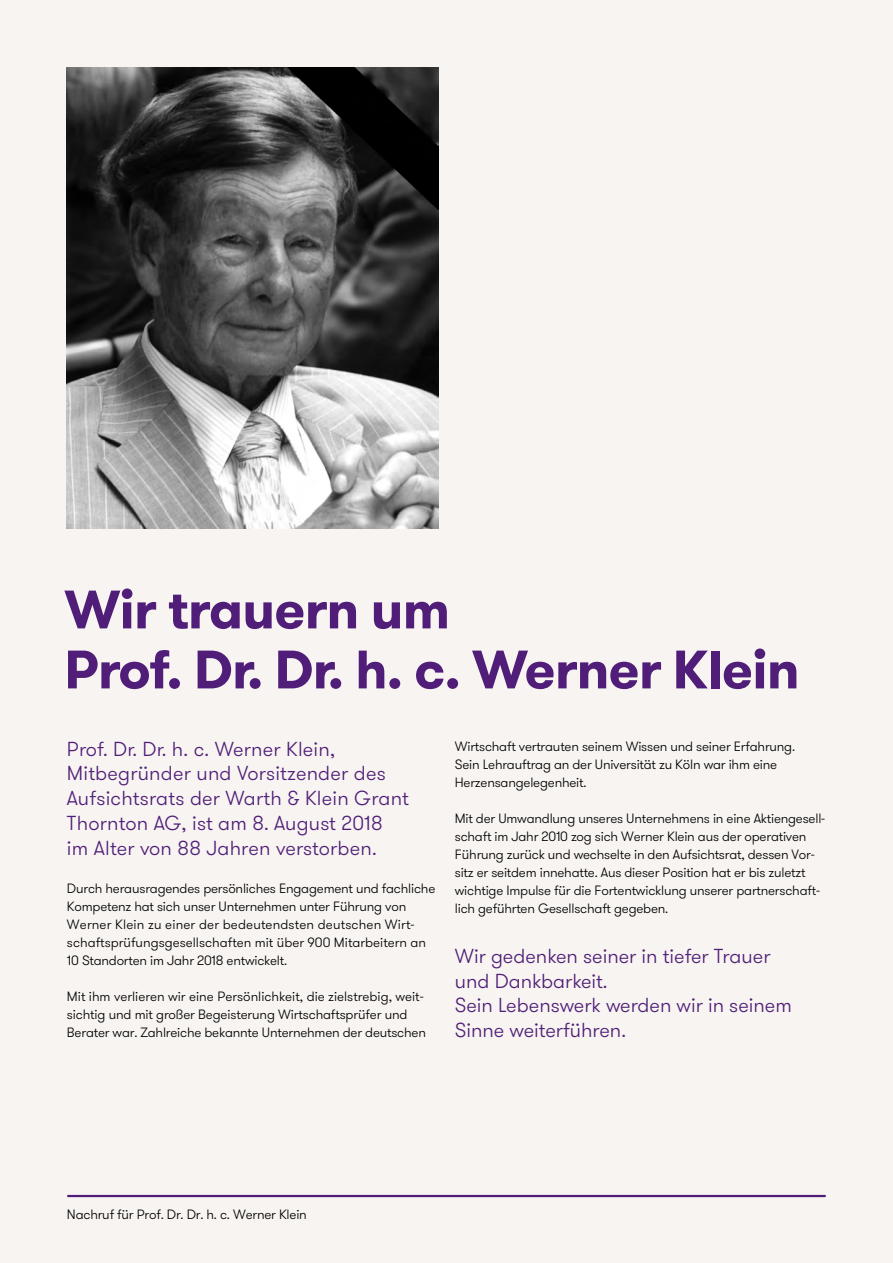
<style>
.page{position:relative;width:893px;height:1263px;background:#f7f4f1}
.page>*{position:absolute;margin:0;border:0;box-sizing:border-box;transform-origin:0 0}
.t1{font:700 54px/60px "GT Walsheim Pro";letter-spacing:-.015em;color:#501e78}
.t2{font:300 20.25px/24.8px "GT Walsheim Pro";color:#501e78}
.t3{font:300 13.5px/18px "GT Walsheim Pro";letter-spacing:-.015em;color:#000}
</style>
<div class="page">
<hr style="left:68px;top:1195px;width:757px;height:2px;background:#501e78">
<img style="left:66px;top:68px;width:372px;height:460px">
<h1 class="t1" style="left:64px;top:580px;width:737px">Wir trauern um<br>Prof. Dr. Dr. h. c. Werner Klein</h1>
<h2 class="t2" style="left:67px;top:737px;width:343px">Prof. Dr. Dr. h. c. Werner Klein, Mitbegründer und Vorsitzender des Aufsichtsrats der Warth &amp; Klein Grant Thornton AG, ist am 8. August 2018 im Alter von 88 Jahren verstorben.</h2>
<p class="t3" style="left:67px;top:880px;width:370px">Durch herausragendes persönliches Engagement und fachliche Kompetenz hat sich unser Unternehmen unter Führung von Werner Klein zu einer der bedeutendsten deutschen Wirt&shy;schaftsprüfungsgesellschaften mit über 900 Mitarbeitern an 10 Standorten im Jahr 2018 entwickelt.</p>
<p class="t3" style="left:67px;top:988px;width:360px">Mit ihm verlieren wir eine Persönlichkeit, die zielstrebig, weit&shy;sichtig und mit großer Begeisterung Wirtschaftsprüfer und<br>Berater war. Zahlreiche bekannte Unternehmen der deutschen</p>
<p class="t3" style="left:455px;top:737px;width:342px">Wirtschaft vertrauten seinem Wissen und seiner Erfahrung.<br>Sein Lehrauftrag an der Universität zu Köln war ihm eine<br>Herzensangelegenheit.</p>
<p class="t3" style="left:455px;top:809px;width:372px">Mit der Umwandlung unseres Unternehmens in eine Aktiengesell&shy;schaft im Jahr 2010 zog sich Werner Klein aus der operativen Führung zurück und wechselte in den Aufsichtsrat, dessen Vor&shy;sitz er seitdem innehatte. Aus dieser Position hat er bis zuletzt wichtige Impulse für die Fortentwicklung unserer partnerschaft&shy;lich geführten Gesellschaft gegeben.</p>
<h2 class="t2" style="left:455px;top:944px;width:339px">Wir gedenken seiner in tiefer Trauer und Dankbarkeit.<br>Sein Lebenswerk werden wir in seinem<br>Sinne weiterführen.</h2>
<p class="t3" style="left:67px;top:1206px;width:241px">Nachruf für Prof. Dr. Dr. h. c. Werner Klein</p>
</div>
